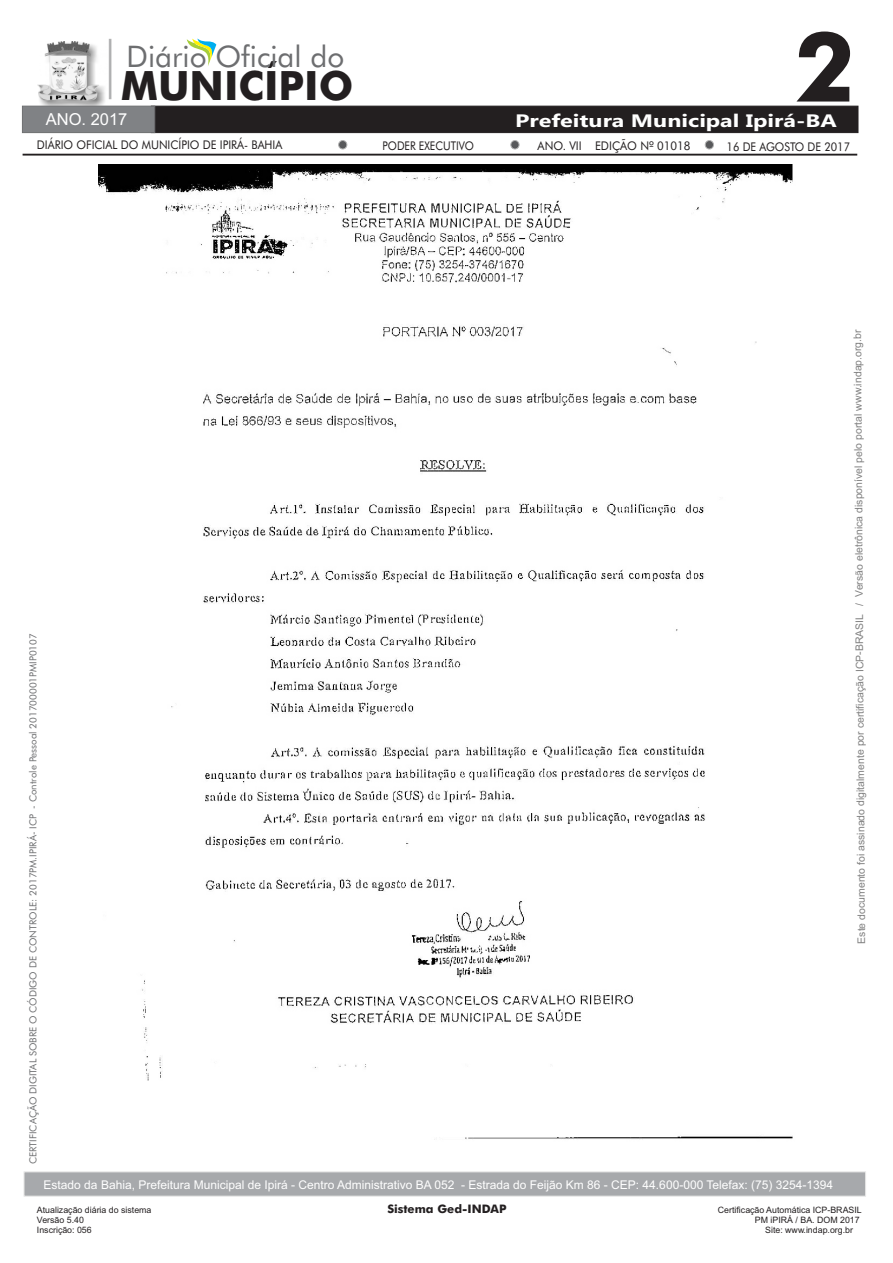
<style>
.page{position:relative;width:893px;height:1263px;background:#fff}
.page>*{position:absolute;margin:0;border:0;box-sizing:border-box;transform-origin:0 0}
.t1{font:700 96.9px "Futura BT";color:#231f20}
.t2{font:700 40.5px "Futura BT";color:#231f20}
.t3{font:29.7px "Futura BT";color:#6d6e70}
.t4{font:700 18px "Gadugi";color:#fff;scale:1.3 1}
.t5{font:16.5px "Arial";color:#fff}
.t6{font:12px "Arial";color:#fff}
.t7{font:12px "Futura BT";color:#231f20;scale:.92 1}
.t8{font:12px "Futura BT";color:#231f20;scale:.94 1}
.t9{font:12px "Futura BT";color:#231f20;scale:.91 1}
.t10{font:12px "Futura BT";color:#231f20;scale:.88 1}
.t11{font:700 11.7px "Futura BT";color:#231f20}
.t12{font:10.5px "Arial";letter-spacing:-.005em;color:#818181}
.t13{font:9.75px "Futura BT";color:#6d6e70}
.t14{font:8.85px "Arial";color:#231f20}
</style>
<div class="page">
<img style="left:37px;top:42px;width:71px;height:64px">
<svg style="left:187px;top:38px;width:29px;height:28px"></svg>
<svg style="left:23px;top:154px;width:834px;height:1px"></svg>
<svg style="left:109px;top:39px;width:2px;height:60px"></svg>
<svg style="left:22px;top:106px;width:836px;height:27px;background:#322f30"></svg>
<div style="left:338px;top:140px;width:9px;height:9px;background:#58595b;border:1px solid #b3b3b3;border-radius:50%"></div>
<div style="left:511px;top:140px;width:8px;height:9px;background:#58595b;border:1px solid #b3b3b3;border-radius:50%"></div>
<div style="left:705px;top:140px;width:9px;height:9px;background:#58595b;border:1px solid #b3b3b3;border-radius:50%"></div>
<svg style="left:24px;top:1171px;width:842px;height:25px;background:#abadb0"></svg>
<img style="left:99px;top:164px;width:694px;height:976px">
<h3 class="t3" style="left:126px;top:44px;width:219px">Diário Oficial do</h3>
<h2 class="t2" style="left:121px;top:69px;width:234px">MUNICÍPIO</h2>
<h1 class="t1" style="left:795px;top:28px;width:62px">2</h1>
<h3 class="t5" style="left:46px;top:113px;width:83px">ANO. 2017</h3>
<h3 class="t4" style="left:515px;top:114px;width:249px">Prefeitura Municipal Ipirá-BA</h3>
<p class="t7" style="left:37px;top:140px;width:268px">DIÁRIO OFICIAL DO MUNICÍPIO DE IPIRÁ- BAHIA</p>
<p class="t10" style="left:382px;top:141px;width:105px">PODER EXECUTIVO</p>
<p class="t8" style="left:538px;top:141px;width:164px">ANO. VII EDIÇÃO Nº 01018</p>
<p class="t9" style="left:727px;top:142px;width:137px">16 DE AGOSTO DE 2017</p>
<p class="t13" style="left:29px;top:1164px;width:532px;rotate:-90deg">CERTIFICAÇÃO DIGITAL SOBRE O CÓDIGO DE CONTROLE: 2017PM.IPIRÁ- ICP - Controle Pessoal 201700001PMIP0107</p>
<p class="t6" style="left:44px;top:1181px;width:791px">Estado da Bahia, Prefeitura Municipal de Ipirá - Centro Administrativo BA 052 - Estrada do Feijão Km 86 - CEP: 44.600-000 Telefax: (75) 3254-1394</p>
<p class="t12" style="left:854px;top:605px;width:278px;rotate:-90deg">/ Versão eletrônica disponível pelo portal www.indap.org.br</p>
<p class="t12" style="left:856px;top:944px;width:331px;rotate:-90deg">Este documento foi assinado digitalmente por certificação ICP BRASIL</p>
<p class="t12" style="left:856px;top:655px;width:5px;rotate:-90deg">-</p>
<p class="t14" style="left:37px;top:1206px;width:116px">Atualização diária do sistema</p>
<p class="t11" style="left:387px;top:1204px;width:121px">Sistema Ged-INDAP</p>
<p class="t14" style="left:718px;top:1206px;width:145px">Certificação Automática ICP-BRASIL</p>
<p class="t14" style="left:37px;top:1217px;width:49px">Versão 5.40</p>
<p class="t14" style="left:755px;top:1217px;width:106px">PM iPIRÁ / BA. DOM 2017</p>
<p class="t14" style="left:37px;top:1227px;width:56px">Inscrição: 056</p>
<p class="t14" style="left:765px;top:1227px;width:89px">Site: www.indap.org.br</p>
</div>
